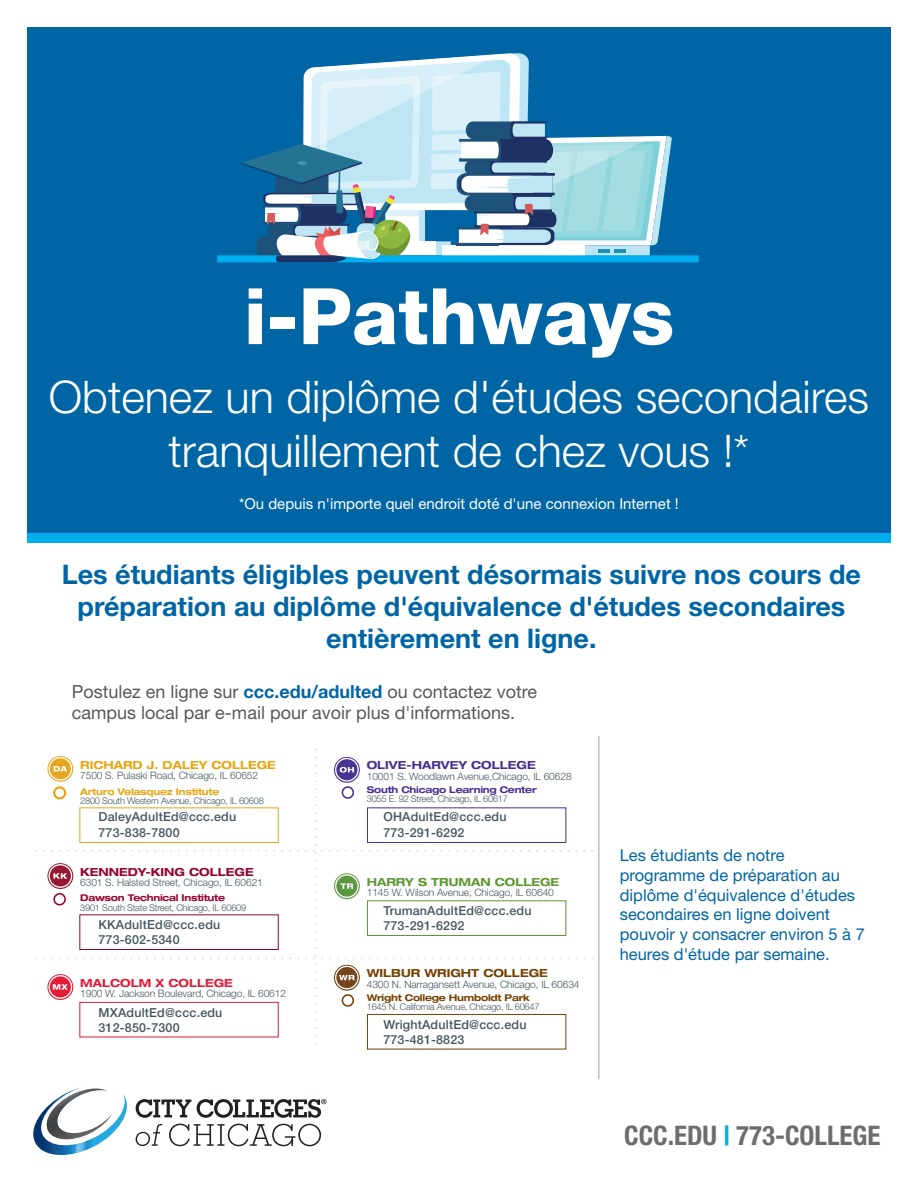
<style>
.page{position:relative;width:918px;height:1188px;background:#fff}
.page>*{position:absolute;margin:0;border:0;box-sizing:border-box;transform-origin:0 0}
.t1{font:800 78px "Helvetica Neue LT Std";color:#fff}
.t2{font:300 45px/54px "Helvetica Neue LT Std";color:#fff;text-align:center}
.t3{font:700 27px/32.4px "Helvetica Neue LT Std";color:#0065a4;text-align:center}
.t4{font:700 condensed 27px "Helvetica Neue LT Std";color:#6c6d70}
.t5{font:18px/21.6px "Helvetica Neue LT Std";color:#57585a}
.t6{font:16.5px/19.8px "Helvetica Neue LT Std";color:#0065a4}
.t7{font:15px "Helvetica Neue LT Std";color:#fff}
.t8{font:500 12.45px/15.1px "Helvetica Neue LT Std";letter-spacing:.015em;color:#45555f}
.t9{font:700 expanded 11.1px "Helvetica Neue LT Std";color:#e7a512}
.t10{font:700 expanded 11.1px "Helvetica Neue LT Std";color:#98012d}
.t11{font:700 expanded 11.1px "Helvetica Neue LT Std";color:#754100}
.t12{font:700 expanded 11.1px "Helvetica Neue LT Std";color:#5c9731}
.t13{font:700 expanded 11.1px "Helvetica Neue LT Std";color:#482e92}
.t14{font:700 expanded 11.1px "Helvetica Neue LT Std";color:#e51836}
.t15{font:300 10.2px "Helvetica Neue LT Std";letter-spacing:-.01em;color:#45555f}
.t16{font:300 9.3px "Helvetica Neue LT Std";letter-spacing:-.025em;color:#45555f}
.t17{font:700 expanded 9.3px "Helvetica Neue LT Std";letter-spacing:-.025em;color:#482e92}
.t18{font:700 expanded 9.3px "Helvetica Neue LT Std";letter-spacing:-.025em;color:#754100}
.t19{font:700 expanded 9.3px "Helvetica Neue LT Std";letter-spacing:-.025em;color:#98012d}
.t20{font:700 expanded 9.3px "Helvetica Neue LT Std";letter-spacing:-.025em;color:#e7a512}
.s1{font-weight:700;color:#0065a4}
.s2{color:#00aeef}
</style>
<div class="page">
<div style="left:27px;top:27px;width:864px;height:506px;background:#0065a4"></div>
<div style="left:27px;top:533px;width:864px;height:10px;background:#00aeef"></div>
<svg style="left:217px;top:53px;width:482px;height:210px"></svg>
<svg style="left:33px;top:1087px;width:294px;height:69px"></svg>
<hr style="left:598px;top:737px;width:2px;height:342px;background:#bcbdc0">
<svg style="left:36px;top:749px;width:557px;height:301px"></svg>
<h1 class="t1" style="left:244px;top:270px;width:432px">i-Pathways</h1>
<h2 class="t2" style="left:49px;top:369px;width:822px">Obtenez un diplôme d'études secondaires tranquillement de chez vous !*</h2>
<h3 class="t7" style="left:239px;top:495px;width:441px">*Ou depuis n'importe quel endroit doté d'une connexion Internet !</h3>
<h3 class="t3" style="left:62px;top:557px;width:801px">Les étudiants éligibles peuvent désormais suivre nos cours de préparation au diplôme d'équivalence d'études secondaires entièrement en ligne.</h3>
<h3 class="t5" style="left:72px;top:680px;width:467px">Postulez en ligne sur <span class="s1">ccc.edu/adulted</span> ou contactez votre campus local par e-mail pour avoir plus d'informations.</h3>
<p class="t9" style="left:80px;top:758px;width:197px">RICHARD J. DALEY COLLEGE</p>
<p class="t15" style="left:80px;top:769px;width:179px">7500 S. Pulaski Road, Chicago, IL 60652</p>
<p class="t20" style="left:80px;top:785px;width:141px">Arturo Velasquez Institute</p>
<p class="t16" style="left:80px;top:795px;width:185px">2800 South Western Avenue, Chicago, IL 60608</p>
<p class="t13" style="left:367px;top:759px;width:170px">OLIVE-HARVEY COLLEGE</p>
<p class="t15" style="left:367px;top:770px;width:206px">10001 S. Woodlawn Avenue,Chicago, IL 60628</p>
<p class="t17" style="left:367px;top:784px;width:172px">South Chicago Learning Center</p>
<p class="t16" style="left:367px;top:793px;width:143px">3055 E. 92 Street, Chicago, IL 60617</p>
<p class="t8" style="left:99px;top:809px;width:139px">DaleyAdultEd@ccc.edu<br>773-838-7800</p>
<p class="t8" style="left:383px;top:809px;width:125px">OHAdultEd@ccc.edu<br>773-291-6292</p>
<p class="t10" style="left:80px;top:865px;width:175px">KENNEDY-KING COLLEGE</p>
<p class="t15" style="left:80px;top:876px;width:184px">6301 S. Halsted Street, Chicago, IL 60621</p>
<p class="t19" style="left:80px;top:892px;width:146px">Dawson Technical Institute</p>
<p class="t16" style="left:80px;top:902px;width:168px">3901 South State Street, Chicago, IL 60609</p>
<p class="t12" style="left:367px;top:875px;width:194px">HARRY S TRUMAN COLLEGE</p>
<p class="t15" style="left:367px;top:886px;width:189px">1145 W. Wilson Avenue, Chicago, IL 60640</p>
<p class="t8" style="left:383px;top:903px;width:150px">TrumanAdultEd@ccc.edu</p>
<p class="t8" style="left:99px;top:917px;width:123px">KKAdultEd@ccc.edu</p>
<p class="t8" style="left:383px;top:918px;width:83px">773-291-6292</p>
<p class="t8" style="left:99px;top:932px;width:83px">773-602-5340</p>
<p class="t14" style="left:80px;top:976px;width:154px">MALCOLM X COLLEGE</p>
<p class="t15" style="left:80px;top:987px;width:207px">1900 W. Jackson Boulevard, Chicago, IL 60612</p>
<p class="t8" style="left:99px;top:1005px;width:125px">MXAdultEd@ccc.edu<br>312-850-7300</p>
<p class="t11" style="left:367px;top:966px;width:183px">WILBUR WRIGHT COLLEGE</p>
<p class="t15" style="left:367px;top:978px;width:214px">4300 N. Narragansett Avenue, Chicago, IL 60634</p>
<p class="t18" style="left:367px;top:991px;width:165px">Wright College Humboldt Park</p>
<p class="t16" style="left:367px;top:1001px;width:174px">1645 N. California Avenue, Chicago, IL 60647</p>
<p class="t8" style="left:383px;top:1017px;width:145px">WrightAdultEd@ccc.edu<br>773-481-8823</p>
<h3 class="t6" style="left:620px;top:845px;width:247px">Les étudiants de notre programme de préparation au diplôme d'équivalence d'études secondaires en ligne doivent pouvoir y consacrer environ 5 à 7 heures d'étude par semaine.</h3>
<h3 class="t4" style="left:624px;top:1119px;width:258px">CCC.EDU <span class="s2">|</span> 773-COLLEGE</h3>
</div>
